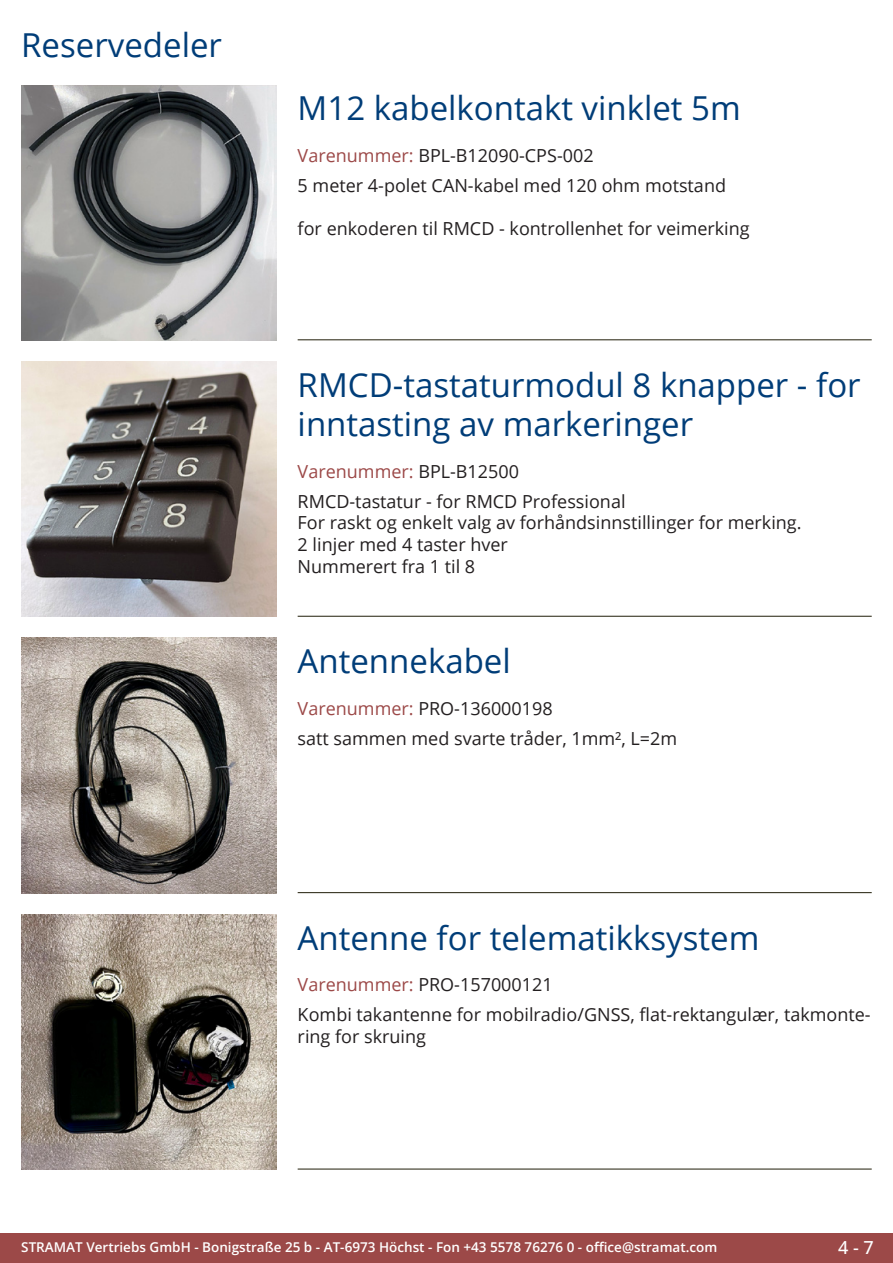
<style>
.page{position:relative;width:893px;height:1263px;background:#fff}
.page>*{position:absolute;margin:0;border:0;box-sizing:border-box;transform-origin:0 0}
.Produkttitel{font:33px/39.6px "Open Sans";color:#003d78}
.RastTitel{font:33px "Open Sans";color:#003d78}
.Beschreibung_Text{font:18px/21.6px "Open Sans";color:#231f20}
.TechDaten_Überschrif{font:18px "Open Sans";color:#231f20}
.TechDaten_Überschrif-2{font:18px "Open Sans";color:#9c4948}
.t1{font:500 18px "Open Sans";color:#fff}
.t2{font:600 13.5px "Open Sans";color:#fff}
.s1{color:#9c4948}
.s2{color:#231f20}
</style>
<div class="page">
<div style="left:0;top:1233px;width:893px;height:30px;background:#9c4948"></div>
<hr style="left:298px;top:340px;width:574px;height:1px;background:#201d08">
<hr style="left:298px;top:616px;width:574px;height:1px;background:#201d08">
<hr style="left:298px;top:892px;width:574px;height:1px;background:#201d08">
<hr style="left:298px;top:1169px;width:574px;height:1px;background:#201d08">
<img style="left:21px;top:85px;width:255px;height:255px">
<img style="left:21px;top:361px;width:255px;height:256px">
<img style="left:21px;top:638px;width:255px;height:255px">
<img style="left:21px;top:914px;width:255px;height:255px">
<p class="RastTitel" style="left:21px;top:22px;width:202px">Reservedeler</p>
<p class="Produkttitel" style="left:298px;top:88px;width:445px">M12 kabelkontakt vinklet 5m</p>
<p class="TechDaten_Überschrif" style="left:298px;top:143px;width:298px"><span class="s1">Varenummer:</span> BPL-B12090-CPS-002</p>
<p class="Beschreibung_Text" style="left:298px;top:174px;width:430px">5 meter 4-polet CAN-kabel med 120 ohm motstand</p>
<p class="Beschreibung_Text" style="left:298px;top:217px;width:454px">for enkoderen til RMCD - kontrollenhet for veimerking</p>
<p class="Produkttitel" style="left:298px;top:364px;width:565px">RMCD-tastaturmodul 8 knapper - for inntasting av markeringer</p>
<p class="TechDaten_Überschrif-2" style="left:298px;top:459px;width:223px">Varenummer: <span class="s2">BPL-B12500</span></p>
<p class="Beschreibung_Text" style="left:298px;top:490px;width:505px">RMCD-tastatur - for RMCD Professional<br>For raskt og enkelt valg av forhåndsinnstillinger for merking.<br>2 linjer med 4 taster hver<br>Nummerert fra 1 til 8</p>
<p class="Produkttitel" style="left:298px;top:640px;width:215px">Antennekabel</p>
<p class="TechDaten_Überschrif" style="left:298px;top:696px;width:257px"><span class="s1">Varenummer:</span> PRO-136000198</p>
<p class="Beschreibung_Text" style="left:298px;top:727px;width:381px">satt sammen med svarte tråder, 1mm², L=2m</p>
<p class="Produkttitel" style="left:298px;top:917px;width:463px">Antenne for telematikksystem</p>
<p class="TechDaten_Überschrif" style="left:298px;top:972px;width:257px"><span class="s1">Varenummer:</span> PRO-157000121</p>
<p class="Beschreibung_Text" style="left:298px;top:1003px;width:573px">Kombi takantenne for mobilradio/GNSS, flat-rektangulær, takmonte&shy;ring for skruing</p>
<p class="t2" style="left:21px;top:1238px;width:698px">STRAMAT Vertriebs GmbH - Bonigstraße 25 b - AT-6973 Höchst - Fon +43 5578 76276 0 - office@stramat.com</p>
<p class="t1" style="left:838px;top:1234px;width:37px">4 - 7</p>
</div>
